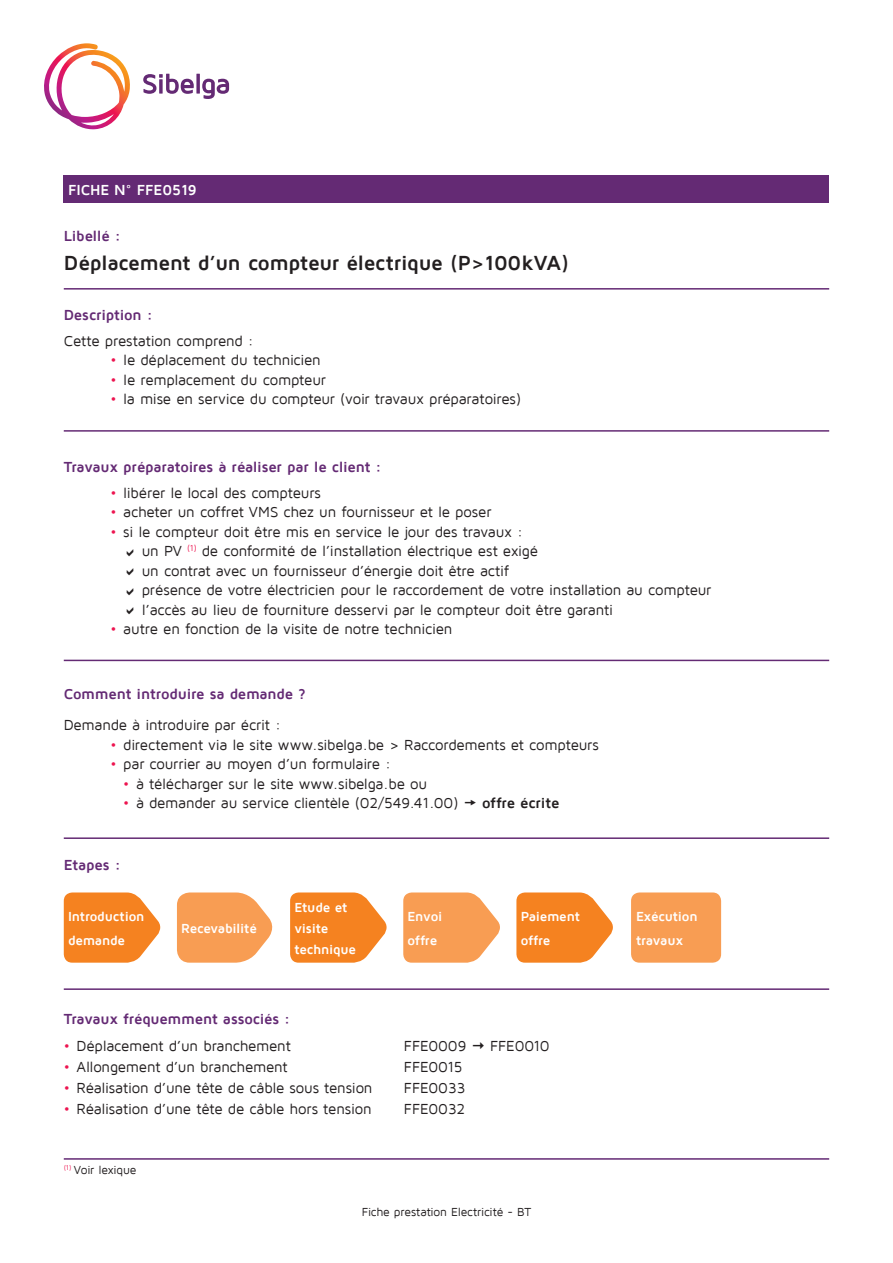
<style>
.page{position:relative;width:893px;height:1263px;background:#fff}
.page>*{position:absolute;margin:0;border:0;box-sizing:border-box;transform-origin:0 0}
.t1{font:700 21px "Maven Pro";letter-spacing:-.02em;color:#231f20}
.t2{font:15px/19.5px "Maven Pro";letter-spacing:-.015em;color:#231f20}
.t3{font:700 15px "Maven Pro";letter-spacing:-.015em;color:#642a74}
.t4{font:700 15px "Maven Pro";color:#fff}
.t5{font:700 15px "Maven Pro";letter-spacing:-.01em;color:#231f20}
.t6{font:700 13.5px/24px "Maven Pro";letter-spacing:-.015em;color:#fff}
.t7{font:12px "Maven Pro";letter-spacing:-.015em;color:#231f20}
.s1{color:#ed1450}
</style>
<div class="page">
<svg style="left:143px;top:74px;width:51px;height:20px"></svg>
<svg style="left:196px;top:74px;width:4px;height:20px"></svg>
<svg style="left:202px;top:79px;width:27px;height:20px"></svg>
<svg style="left:44px;top:43px;width:86px;height:87px"></svg>
<div style="left:64px;top:175px;width:765px;height:27px;background:#642a74"></div>
<hr style="left:64px;top:288px;width:765px;height:2px;background:#642a74">
<hr style="left:64px;top:430px;width:765px;height:2px;background:#642a74">
<hr style="left:64px;top:660px;width:765px;height:1px;background:#642a74">
<hr style="left:64px;top:837px;width:765px;height:2px;background:#642a74">
<hr style="left:64px;top:988px;width:765px;height:2px;background:#642a74">
<hr style="left:64px;top:1158px;width:765px;height:2px;background:#642a74">
<svg style="left:64px;top:892px;width:97px;height:71px;background:#f6933f"></svg>
<svg style="left:290px;top:892px;width:97px;height:71px;background:#f6933e"></svg>
<svg style="left:516px;top:892px;width:97px;height:71px;background:#f6933e"></svg>
<div style="left:631px;top:892px;width:90px;height:71px;background:#f89d53;border-radius:9px"></div>
<svg style="left:177px;top:892px;width:96px;height:71px;background:#f8aa6b"></svg>
<svg style="left:403px;top:892px;width:97px;height:71px;background:#f8aa6a"></svg>
<p class="t4" style="left:68px;top:180px;width:130px">FICHE N° FFE0519</p>
<p class="t3" style="left:64px;top:227px;width:58px">Libellé :</p>
<h1 class="t1" style="left:64px;top:249px;width:507px">Déplacement d’un compteur électrique (P&gt;100kVA)</h1>
<p class="t3" style="left:64px;top:305px;width:91px">Description :</p>
<p class="t2" style="left:64px;top:330px;width:192px">Cette prestation comprend :</p>
<p class="t2" style="left:111px;top:350px;width:212px"><span class="s1">•</span> le déplacement du technicien</p>
<p class="t2" style="left:111px;top:369px;width:217px"><span class="s1">•</span> le remplacement du compteur</p>
<p class="t2" style="left:111px;top:389px;width:412px"><span class="s1">•</span> la mise en service du compteur (voir travaux préparatoires)</p>
<p class="t3" style="left:64px;top:458px;width:319px">Travaux préparatoires à réaliser par le client :</p>
<p class="t2" style="left:111px;top:482px;width:212px"><span class="s1">•</span> libérer le local des compteurs</p>
<p class="t2" style="left:111px;top:502px;width:382px"><span class="s1">•</span> acheter un coffret VMS chez un fournisseur et le poser</p>
<p class="t2" style="left:142px;top:521px;width:571px;text-indent:-31px"><span class="s1">•</span> si le compteur doit être mis en service le jour des travaux :<br>un PV <sup>(1)</sup> de conformité de l’installation électrique est exigé<br>un contrat avec un fournisseur d’énergie doit être actif<br>présence de votre électricien pour le raccordement de votre installation au compteur l’accès au lieu de fourniture desservi par le compteur doit être garanti</p>
<p class="t2" style="left:111px;top:619px;width:343px"><span class="s1">•</span> autre en fonction de la visite de notre technicien</p>
<p class="t3" style="left:64px;top:684px;width:244px">Comment introduire sa demande ?</p>
<p class="t2" style="left:64px;top:715px;width:219px">Demande à introduire par écrit :</p>
<p class="t2" style="left:111px;top:734px;width:490px"><span class="s1">•</span> directement via le site www.sibelga.be &gt; Raccordements et compteurs</p>
<p class="t2" style="left:111px;top:754px;width:282px"><span class="s1">•</span> par courrier au moyen d’un formulaire :</p>
<p class="t2" style="left:123px;top:773px;width:305px"><span class="s1">•</span> à télécharger sur le site www.sibelga.be ou</p>
<p class="t2" style="left:123px;top:793px;width:337px"><span class="s1">•</span> à demander au service clientèle (02/549.41.00)</p>
<p class="t5" style="left:482px;top:794px;width:79px">offre écrite</p>
<p class="t3" style="left:64px;top:855px;width:58px">Etapes :</p>
<p class="t6" style="left:68px;top:904px;width:78px">Introduction demande</p>
<p class="t6" style="left:294px;top:896px;width:63px;line-height:21px">Etude et visite technique</p>
<p class="t6" style="left:521px;top:904px;width:61px">Paiement offre</p>
<p class="t6" style="left:636px;top:904px;width:63px">Exécution travaux</p>
<p class="t6" style="left:181px;top:916px;width:77px">Recevabilité</p>
<p class="t6" style="left:408px;top:904px;width:36px">Envoi offre</p>
<p class="t3" style="left:64px;top:1009px;width:228px">Travaux fréquemment associés :</p>
<p class="t2" style="left:64px;top:1035px;width:229px"><span class="s1">•</span> Déplacement d’un branchement</p>
<p class="t2" style="left:404px;top:1035px;width:64px">FFE0009</p>
<p class="t2" style="left:490px;top:1035px;width:61px">FFE0010</p>
<p class="t2" style="left:64px;top:1056px;width:225px"><span class="s1">•</span> Allongement d’un branchement</p>
<p class="t2" style="left:404px;top:1056px;width:60px">FFE0015</p>
<p class="t2" style="left:64px;top:1077px;width:310px"><span class="s1">•</span> Réalisation d’une tête de câble sous tension</p>
<p class="t2" style="left:404px;top:1077px;width:63px">FFE0033</p>
<p class="t2" style="left:64px;top:1098px;width:309px"><span class="s1">•</span> Réalisation d’une tête de câble hors tension</p>
<p class="t2" style="left:404px;top:1098px;width:63px">FFE0032</p>
<p class="t7" style="left:64px;top:1162px;width:74px"><sup>(1)</sup> Voir lexique</p>
<p class="t7" style="left:362px;top:1205px;width:171px">Fiche prestation Electricité - BT</p>
</div>
